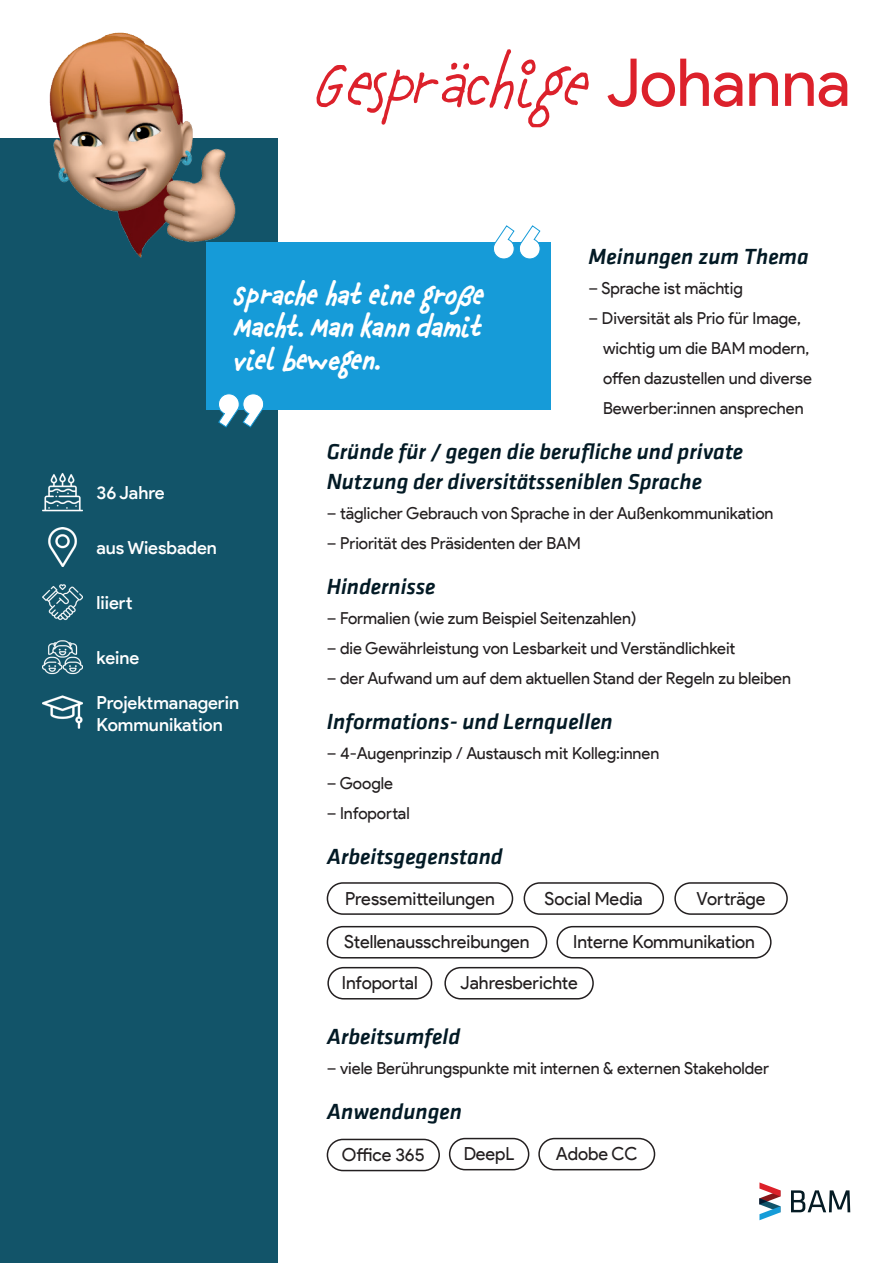
<style>
.page{position:relative;width:893px;height:1263px;background:#fff}
.page>*{position:absolute;margin:0;border:0;box-sizing:border-box;transform-origin:0 0}
.t1{font:italic 66px "Chauncy Pro";color:#dc212b}
.t2{font:italic 700 27px/32.4px "Chauncy Pro";color:#fff;text-align:justify}
.t3{font:italic 500 22.5px/30px "BAM Klavika";color:#031a25}
.t4{font:18px "Product Sans";color:#231f20}
.t5{font:500 18px/21.6px "Product Sans";color:#fff}
.t6{font:16.5px/30px "Product Sans";color:#231f20}
.s1{font-family:"Product Sans";font-style:normal}
</style>
<div class="page">
<div style="left:0;top:139px;width:278px;height:1124px;background:#125469"></div>
<svg style="left:791px;top:1190px;width:59px;height:22px"></svg>
<svg style="left:759px;top:1182px;width:21px;height:38px"></svg>
<div style="left:206px;top:242px;width:345px;height:168px;background:#169bd8"></div>
<svg style="left:493px;top:225px;width:47px;height:34px"></svg>
<svg style="left:218px;top:393px;width:46px;height:34px"></svg>
<img style="left:43px;top:640px;width:39px;height:35px">
<img style="left:43px;top:472px;width:39px;height:40px">
<img style="left:43px;top:584px;width:39px;height:37px">
<img style="left:43px;top:695px;width:39px;height:34px">
<img style="left:48px;top:527px;width:29px;height:40px">
<div style="left:327px;top:1139px;width:113px;height:32px;border:2px solid #231f20;border-radius:16px"></div>
<div style="left:327px;top:882px;width:186px;height:33px;border:2px solid #231f20;border-radius:16px"></div>
<div style="left:327px;top:926px;width:220px;height:32px;border:2px solid #231f20;border-radius:16px"></div>
<div style="left:556px;top:926px;width:216px;height:32px;border:2px solid #231f20;border-radius:16px"></div>
<div style="left:449px;top:1138px;width:80px;height:32px;border:2px solid #231f20;border-radius:16px"></div>
<div style="left:538px;top:1138px;width:117px;height:32px;border:2px solid #231f20;border-radius:16px"></div>
<div style="left:524px;top:882px;width:140px;height:33px;border:2px solid #231f20;border-radius:16px"></div>
<div style="left:674px;top:882px;width:114px;height:33px;border:2px solid #231f20;border-radius:16px"></div>
<div style="left:327px;top:967px;width:105px;height:32px;border:2px solid #231f20;border-radius:16px"></div>
<div style="left:444px;top:967px;width:150px;height:32px;border:2px solid #231f20;border-radius:16px"></div>
<img style="left:0;top:32px;width:278px;height:226px">
<h1 class="t1" style="left:315px;top:44px;width:536px">Gesprächige <span class="s1">Johanna</span></h1>
<p class="t5" style="left:97px;top:482px;width:70px">36 Jahre</p>
<p class="t5" style="left:97px;top:537px;width:122px">aus Wiesbaden</p>
<h2 class="t2" style="left:233px;top:278px;width:252px">Sprache hat eine große Macht. Man kann damit viel bewegen.</h2>
<h3 class="t3" style="left:589px;top:241px;width:222px">Meinungen zum Thema</h3>
<p class="t6" style="left:589px;top:273px;width:156px">– Sprache ist mächtig</p>
<p class="t6" style="left:603px;top:303px;width:210px;text-indent:-15px">– Diversität als Prio für Image, wichtig um die BAM modern, offen dazustellen und diverse<br>Bewerber:innen ansprechen</p>
<h3 class="t3" style="left:327px;top:436px;width:418px">Gründe für / gegen die berufliche und private<br>Nutzung der diversitätsseniblen Sprache</h3>
<p class="t6" style="left:327px;top:498px;width:448px">– täglicher Gebrauch von Sprache in der Außenkommunikation</p>
<p class="t6" style="left:327px;top:528px;width:256px">– Priorität des Präsidenten der BAM</p>
<p class="t5" style="left:97px;top:592px;width:38px">liiert</p>
<p class="t5" style="left:97px;top:647px;width:44px">keine</p>
<p class="t5" style="left:97px;top:692px;width:144px">Projektmanagerin<br>Kommunikation</p>
<h3 class="t3" style="left:327px;top:571px;width:110px">Hindernisse</h3>
<p class="t6" style="left:327px;top:603px;width:311px">– Formalien (wie zum Beispiel Seitenzahlen)</p>
<p class="t6" style="left:327px;top:633px;width:410px">– die Gewährleistung von Lesbarkeit und Verständlichkeit</p>
<p class="t6" style="left:327px;top:663px;width:466px">– der Aufwand um auf dem aktuellen Stand der Regeln zu bleiben</p>
<h3 class="t3" style="left:327px;top:706px;width:288px">Informations- und Lernquellen</h3>
<p class="t6" style="left:327px;top:738px;width:334px">– 4-Augenprinzip / Austausch mit Kolleg:innen</p>
<p class="t6" style="left:327px;top:768px;width:68px">– Google</p>
<p class="t6" style="left:327px;top:798px;width:85px">– Infoportal</p>
<h3 class="t3" style="left:327px;top:841px;width:178px">Arbeitsgegenstand</h3>
<p class="t4" style="left:545px;top:887px;width:100px">Social Media</p>
<p class="t4" style="left:697px;top:887px;width:70px">Vorträge</p>
<p class="t4" style="left:345px;top:887px;width:151px">Pressemitteilungen</p>
<p class="t4" style="left:344px;top:931px;width:187px">Stellenausschreibungen</p>
<p class="t4" style="left:573px;top:931px;width:183px">Interne Kommunikation</p>
<p class="t4" style="left:342px;top:972px;width:77px">Infoportal</p>
<p class="t4" style="left:460px;top:972px;width:119px">Jahresberichte</p>
<h3 class="t3" style="left:327px;top:1021px;width:135px">Arbeitsumfeld</h3>
<p class="t6" style="left:327px;top:1053px;width:444px">– viele Berührungspunkte mit internen &amp; externen Stakeholder</p>
<h3 class="t3" style="left:327px;top:1096px;width:137px">Anwendungen</h3>
<p class="t4" style="left:342px;top:1144px;width:84px">Office 365</p>
<p class="t4" style="left:464px;top:1143px;width:52px">DeepL</p>
<p class="t4" style="left:556px;top:1143px;width:83px">Adobe CC</p>
</div>
